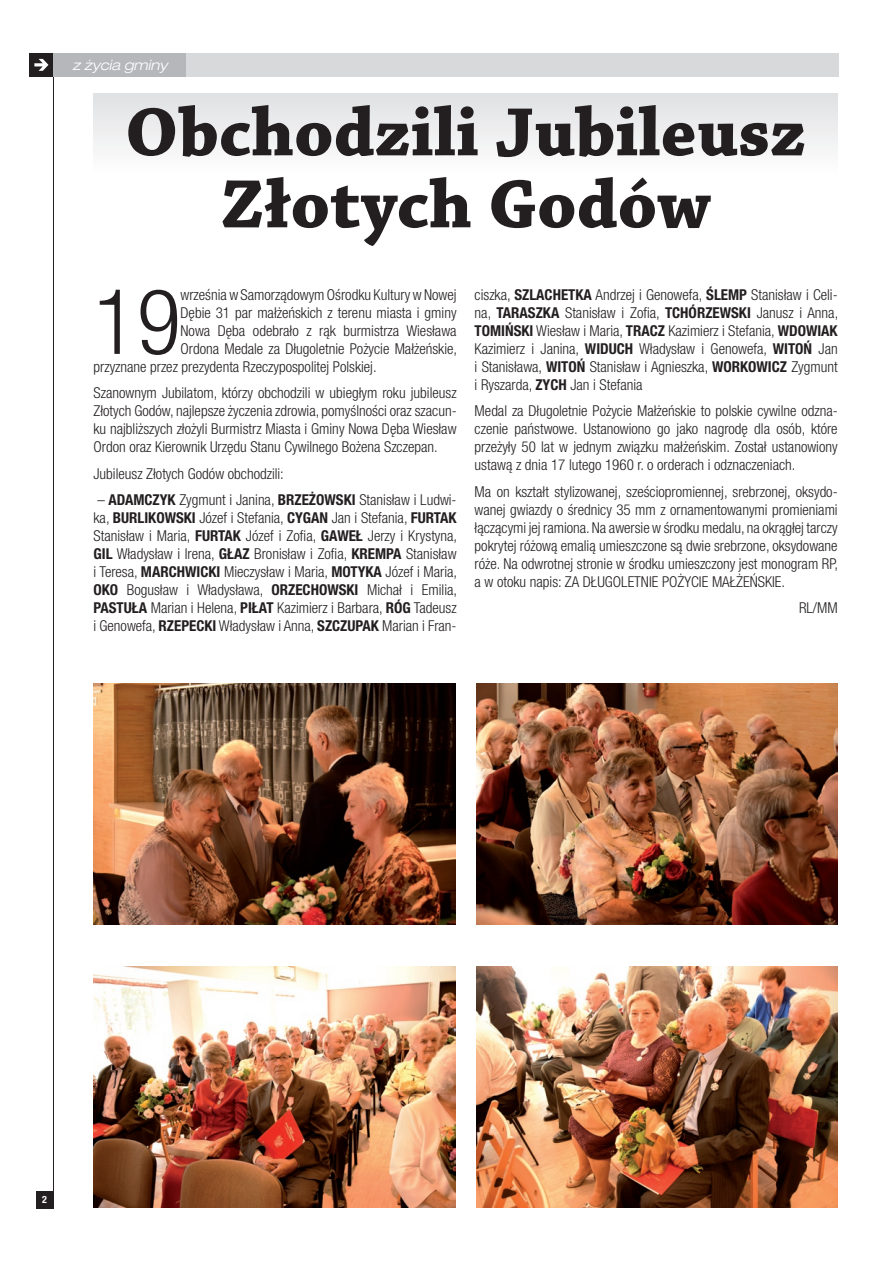
<style>
.page{position:relative;width:893px;height:1263px;background:#fff}
.page>*{position:absolute;margin:0;border:0;box-sizing:border-box;transform-origin:0 0}
.t1{font:300 condensed 90.6px "Helvetica Neue LT Pro";color:#231f20}
.t2{font:700 72px/72px "Chaparral Pro";color:#231f20;text-align:center}
.t3{font:300 condensed 15px/18px "Helvetica Neue LT Pro";color:#231f20;text-align:justify}
.t4{font:italic 300 expanded 14.25px "Helvetica Neue LT Pro";color:#fff}
.t5{font:700 condensed 10.05px "Helvetica Neue LT Pro";color:#fff}
.s1{font-weight:700}
</style>
<div class="page">
<div style="left:54px;top:53px;width:784px;height:24px;background:#d8d9db"></div>
<div style="left:30px;top:53px;width:23px;height:24px;background:#231f20"></div>
<svg style="left:34px;top:59px;width:14px;height:12px"></svg>
<hr style="left:53px;top:53px;width:1px;height:1155px;background:#231f20">
<div style="left:36px;top:1191px;width:17px;height:17px;background:#231f20"></div>
<div style="left:54px;top:53px;width:17px;height:24px;background:#b6b7bb"></div>
<div style="left:54px;top:53px;width:132px;height:23px;background:#b6b7bb"></div>
<div style="left:94px;top:94px;width:744px;height:80px;background:linear-gradient(to bottom,#e0e1e3,#fefefe)"></div>
<img style="left:94px;top:684px;width:361px;height:241px">
<img style="left:476px;top:684px;width:362px;height:241px">
<img style="left:94px;top:966px;width:361px;height:242px">
<img style="left:476px;top:966px;width:362px;height:242px">
<p class="t4" style="left:72px;top:56px;width:97px">z życia gminy</p>
<h2 class="t2" style="left:125px;top:99px;width:682px">Obchodzili Jubileusz<br>Złotych Godów</h2>
<h1 class="t1" style="left:94px;top:270px;width:89px">19</h1>
<p class="t3" style="left:181px;top:285px;width:278px">września w Samorządowym Ośrodku Kultury w Nowej</p>
<p class="t3" style="left:181px;top:303px;width:278px">Dębie 31 par małżeńskich z terenu miasta i gminy</p>
<p class="t3" style="left:181px;top:321px;width:278px">Nowa Dęba odebrało z rąk burmistrza Wiesława</p>
<p class="t3" style="left:181px;top:339px;width:278px">Ordona Medale za Długoletnie Pożycie Małżeńskie,</p>
<p class="t3" style="left:94px;top:357px;width:285px">przyznane przez prezydenta Rzeczypospolitej Polskiej.</p>
<p class="t3" style="left:94px;top:384px;width:365px">Szanownym Jubilatom, którzy obchodzili w ubiegłym roku jubileusz Złotych Godów, najlepsze życzenia zdrowia, pomyślności oraz szacun&shy;ku najbliższych złożyli Burmistrz Miasta i Gminy Nowa Dęba Wiesław Ordon oraz Kierownik Urzędu Stanu Cywilnego Bożena Szczepan.</p>
<p class="t3" style="left:94px;top:464px;width:192px">Jubileusz Złotych Godów obchodzili:</p>
<p class="t3" style="left:94px;top:491px;width:365px">– <span class="s1">ADAMCZYK</span> Zygmunt i Janina, <span class="s1">BRZEŻOWSKI</span> Stanisław i Ludwi&shy;ka, <span class="s1">BURLIKOWSKI</span> Józef i Stefania, <span class="s1">CYGAN</span> Jan i Stefania, <span class="s1">FURTAK </span>Stanisław i Maria, <span class="s1">FURTAK</span> Józef i Zofia, <span class="s1">GAWEŁ</span> Jerzy i Krystyna, <span class="s1">GIL</span> Władysław i Irena, <span class="s1">GŁAZ</span> Bronisław i Zofia, <span class="s1">KREMPA</span> Stanisław i Teresa, <span class="s1">MARCHWICKI</span> Mieczysław i Maria, <span class="s1">MOTYKA</span> Józef i Maria, <span class="s1">OKO</span> Bogusław i Władysława, <span class="s1">ORZECHOWSKI</span> Michał i Emilia, <span class="s1">PASTUŁA</span> Marian i Helena, <span class="s1">PIŁAT</span> Kazimierz i Barbara, <span class="s1">RÓG</span> Tadeusz i Genowefa, <span class="s1">RZEPECKI</span> Władysław i Anna, <span class="s1">SZCZUPAK</span> Marian i Fran-</p>
<p class="t3" style="left:475px;top:285px;width:365px">ciszka, <span class="s1">SZLACHETKA</span> Andrzej i Genowefa, <span class="s1">ŚLEMP</span> Stanisław i Celi&shy;na, <span class="s1">TARASZKA</span> Stanisław i Zofia, <span class="s1">TCHÓRZEWSKI</span> Janusz i Anna, <span class="s1">TOMIŃSKI</span> Wiesław i Maria, <span class="s1">TRACZ</span> Kazimierz i Stefania, <span class="s1">WDOWIAK </span>Kazimierz i Janina, <span class="s1">WIDUCH</span> Władysław i Genowefa, <span class="s1">WITOŃ</span> Jan i Stanisława, <span class="s1">WITOŃ</span> Stanisław i Agnieszka, <span class="s1">WORKOWICZ</span> Zygmunt i Ryszarda, <span class="s1">ZYCH</span> Jan i Stefania</p>
<p class="t3" style="left:475px;top:402px;width:365px">Medal za Długoletnie Pożycie Małżeńskie to polskie cywilne odzna&shy;czenie państwowe. Ustanowiono go jako nagrodę dla osób, które przeżyły 50 lat w jednym związku małżeńskim. Został ustanowiony ustawą z dnia 17 lutego 1960 r. o orderach i odznaczeniach.</p>
<p class="t3" style="left:475px;top:482px;width:365px">Ma on kształt stylizowanej, sześciopromiennej, srebrzonej, oksydo&shy;wanej gwiazdy o średnicy 35 mm z ornamentowanymi promieniami łączącymi jej ramiona. Na awersie w środku medalu, na okrągłej tarczy pokrytej różową emalią umieszczone są dwie srebrzone, oksydowane róże. Na odwrotnej stronie w środku umieszczony jest monogram RP, a w otoku napis: ZA DŁUGOLETNIE POŻYCIE MAŁŻEŃSKIE.</p>
<p class="t3" style="left:799px;top:599px;width:40px">RL/MM</p>
<p class="t5" style="left:42px;top:1193px;width:6px">2</p>
</div>
